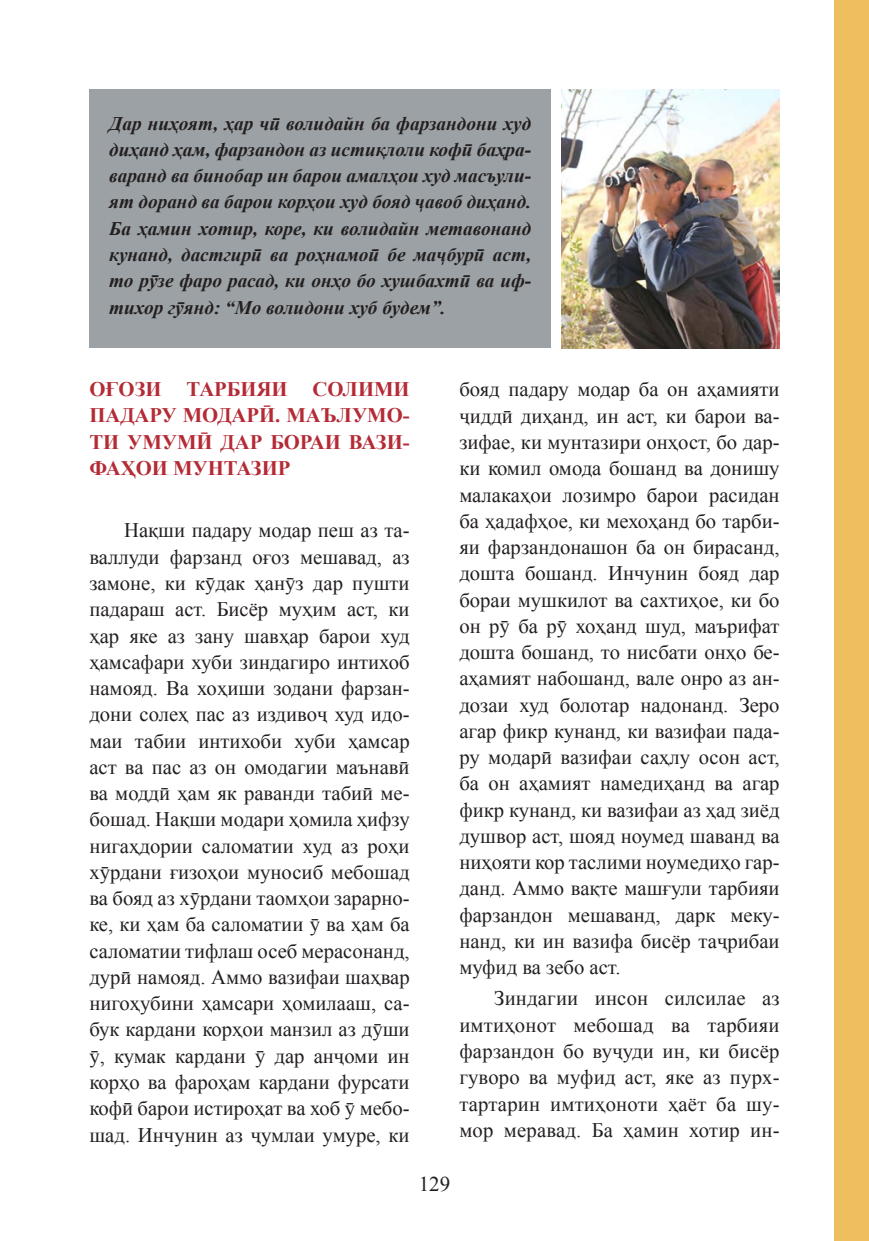
<style>
.page{position:relative;width:869px;height:1241px;background:#fff}
.page>*{position:absolute;margin:0;border:0;box-sizing:border-box;transform-origin:0 0}
.t1{font:21px "Times New Roman";color:#231f20}
.t2{font:20.65px/26.2px "Times New Roman";color:#231f20;text-align:justify}
.t3{font:700 20.65px/26.2px "Times New Roman";color:#b42b36;text-align:justify}
.t4{font:italic 700 19.25px/26.2px "Times New Roman";color:#231f20;text-align:justify}
</style>
<div class="page">
<div style="left:833px;top:0;width:35px;height:1240px;background:#eebf5f"></div>
<div style="left:89px;top:89px;width:462px;height:259px;background:#9ba1a4"></div>
<img style="left:561px;top:89px;width:218px;height:259px">
<p class="t4" style="left:109px;top:109px;width:423px">Дар ниҳоят, ҳар чӣ волидайн ба фарзандони худ диҳанд ҳам, фарзандон аз истиқлоли кофӣ баҳра&shy;варанд ва бинобар ин барои амалҳои худ масъули&shy;ят доранд ва барои корҳои худ бояд ҷавоб диҳанд.<br>Ба ҳамин хотир, коре, ки волидайн метавонанд кунанд, дастгирӣ ва роҳнамоӣ бе маҷбурӣ аст, то рӯзе фаро расад, ки онҳо бо хушбахтӣ ва иф&shy;тихор гӯянд: “Мо волидони хуб будем”.</p>
<p class="t3" style="left:89px;top:375px;width:321px">ОҒОЗИ ТАРБИЯИ СОЛИМИ ПАДАРУ МОДАРӢ. МАЪЛУМО-ТИ УМУМӢ ДАР БОРАИ ВАЗИ-ФАҲОИ МУНТАЗИР</p>
<p class="t2" style="left:89px;top:517px;width:321px;text-indent:35px">Нақши падару модар пеш аз та&shy;валлуди фарзанд оғоз мешавад, аз замоне, ки кӯдак ҳанӯз дар пушти падараш аст. Бисёр муҳим аст, ки ҳар яке аз зану шавҳар барои худ ҳамсафари хуби зиндагиро интихоб намояд. Ва хоҳиши зодани фарзан&shy;дони солеҳ пас аз издивоҷ худ идо&shy;маи табии интихоби хуби ҳамсар аст ва пас аз он омодагии маънавӣ ва моддӣ ҳам як раванди табиӣ ме&shy;бошад. Нақши модари ҳомила ҳифзу нигаҳдории саломатии худ аз роҳи хӯрдани ғизоҳои муносиб мебошад ва бояд аз хӯрдани таомҳои зарарно&shy;ке, ки ҳам ба саломатии ӯ ва ҳам ба саломатии тифлаш осеб мерасонанд, дурӣ намояд. Аммо вазифаи шаҳвар нигоҳубини ҳамсари ҳомилааш, са&shy;бук кардани корҳои манзил аз дӯши ӯ, кумак кардани ӯ дар анҷоми ин корҳо ва фароҳам кардани фурсати кофӣ барои истироҳат ва хоб ӯ мебо&shy;шад. Инчунин аз ҷумлаи умуре, ки</p>
<p class="t2" style="left:459px;top:376px;width:321px">бояд падару модар ба он аҳамияти ҷиддӣ диҳанд, ин аст, ки барои ва&shy;зифае, ки мунтазири онҳост, бо дар&shy;ки комил омода бошанд ва донишу малакаҳои лозимро барои расидан ба ҳадафҳое, ки мехоҳанд бо тарби&shy;яи фарзандонашон ба он бирасанд, дошта бошанд. Инчунин бояд дар бораи мушкилот ва сахтиҳое, ки бо он рӯ ба рӯ хоҳанд шуд, маърифат дошта бошанд, то нисбати онҳо бе&shy;аҳамият набошанд, вале онро аз ан&shy;дозаи худ болотар надонанд. Зеро агар фикр кунанд, ки вазифаи пада&shy;ру модарӣ вазифаи саҳлу осон аст, ба он аҳамият намедиҳанд ва агар фикр кунанд, ки вазифаи аз ҳад зиёд душвор аст, шояд ноумед шаванд ва ниҳояти кор таслими ноумедиҳо гар&shy;данд. Аммо вақте машғули тарбияи фарзандон мешаванд, дарк меку&shy;нанд, ки ин вазифа бисёр таҷрибаи муфид ва зебо аст.</p>
<p class="t2" style="left:459px;top:984px;width:321px;text-indent:35px">Зиндагии инсон силсилае аз имтиҳонот мебошад ва тарбияи фарзандон бо вуҷуди ин, ки бисёр гуворо ва муфид аст, яке аз пурх&shy;тартарин имтиҳоноти ҳаёт ба шу&shy;мор меравад. Ба ҳамин хотир ин-</p>
<p class="t1" style="left:418px;top:1169px;width:33px">129</p>
</div>
